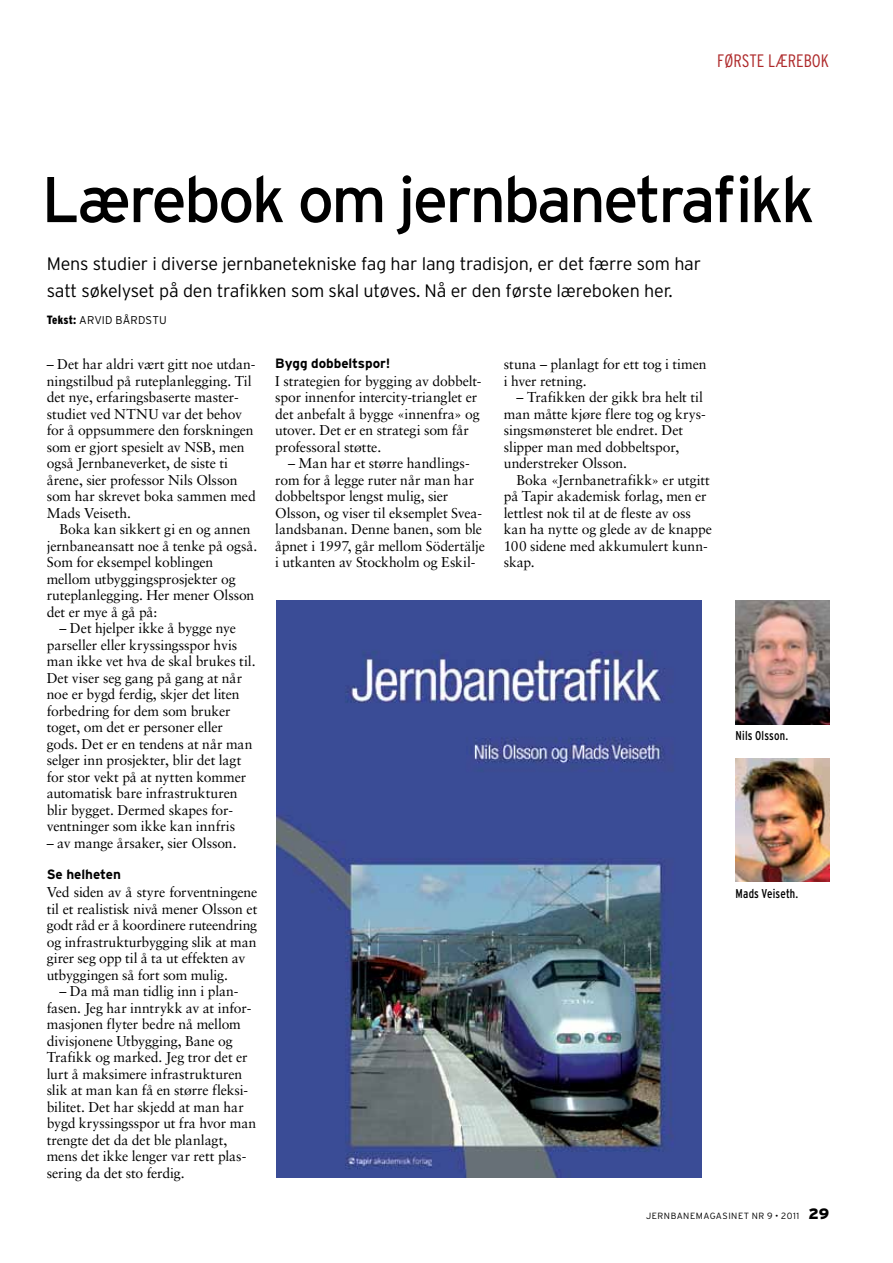
<style>
.page{position:relative;width:893px;height:1263px;background:#fff}
.page>*{position:absolute;margin:0;border:0;box-sizing:border-box;transform-origin:0 0}
.t1{font:64.5px "Interstate";letter-spacing:-.045em;color:#000}
.t2{font:300 18px/27px "Interstate";letter-spacing:-.01em;color:#000}
.t3{font:300 condensed 18px "Interstate";color:#ae292a}
.t4{font:14.25px/16.5px "Sabon";letter-spacing:-.01em;color:#000}
.t5{font:700 13.5px "Interstate";letter-spacing:-.005em;color:#000}
.t6{font:condensed 12.75px "Interstate";letter-spacing:.01em;color:#000;scale:.95 1}
.t7{font:300 11.25px "Interstate";color:#000}
.t8{font:300 9px "Interstate";letter-spacing:.05em;color:#000}
.s1{font-weight:900;font-stretch:condensed;font-size:12px}
.s2{font-weight:900;font-size:15px}
</style>
<div class="page">
<img style="left:736px;top:758px;width:93px;height:123px">
<img style="left:736px;top:601px;width:93px;height:123px">
<img style="left:276px;top:601px;width:425px;height:577px">
<p class="t3" style="left:717px;top:50px;width:114px">FØRSTE LÆREBOK</p>
<h1 class="t1" style="left:41px;top:163px;width:775px">Lærebok om jernbanetrafikk</h1>
<p class="t2" style="left:47px;top:250px;width:656px">Mens studier i diverse jernbanetekniske fag har lang tradisjon, er det færre som har satt søkelyset på den trafikken som skal utøves. Nå er den første læreboken her.</p>
<p class="t7" style="left:47px;top:314px;width:122px"><span class="s1">Tekst:</span> ARVI D BÅR DSTU</p>
<p class="t4" style="left:47px;top:356px;width:210px">– Det har aldri vært gitt noe utdan&shy;ningstilbud på ruteplanlegging. Til det nye, erfaringsbaserte master&shy;studiet ved NTNU var det behov for å oppsummere den forskningen som er gjort spesielt av NSB, men også Jernbaneverket, de siste ti årene, sier professor Nils Olsson som har skrevet boka sammen med<br>Mads Veiseth.</p>
<p class="t4" style="left:47px;top:521px;width:212px;text-indent:13px">Boka kan sikkert gi en og annen jernbaneansatt noe å tenke på også.<br>Som for eksempel koblingen mellom utbyggingsprosjekter og ruteplanlegging. Her mener Olsson det er mye å gå på:</p>
<p class="t4" style="left:47px;top:620px;width:210px;text-indent:13px">– Det hjelper ikke å bygge nye parseller eller kryssingsspor hvis man ikke vet hva de skal brukes til.<br>Det viser seg gang på gang at når noe er bygd ferdig, skjer det liten forbedring for dem som bruker toget, om det er personer eller gods. Det er en tendens at når man selger inn prosjekter, blir det lagt for stor vekt på at nytten kommer automatisk bare infrastrukturen blir bygget. Dermed skapes for&shy;ventninger som ikke kan innfris</p>
<p class="t4" style="left:47px;top:834px;width:191px">– av mange årsaker, sier Olsson.</p>
<p class="t5" style="left:47px;top:867px;width:76px">Se helheten</p>
<p class="t4" style="left:47px;top:884px;width:212px">Ved siden av å styre forventningene til et realistisk nivå mener Olsson et godt råd er å koordinere ruteendring og infrastrukturbygging slik at man girer seg opp til å ta ut effekten av utbyggingen så fort som mulig.</p>
<p class="t4" style="left:47px;top:983px;width:211px;text-indent:13px">– Da må man tidlig inn i plan&shy;fasen. Jeg har inntrykk av at infor&shy;masjonen flyter bedre nå mellom divisjonene Utbygging, Bane og<br>Trafikk og marked. Jeg tror det er lurt å maksimere infrastrukturen slik at man kan få en større fleksi&shy;bilitet. Det har skjedd at man har bygd kryssingsspor ut fra hvor man trengte det da det ble planlagt, mens det ikke lenger var rett plas&shy;sering da det sto ferdig.</p>
<p class="t5" style="left:275px;top:355px;width:117px">Bygg dobbeltspor!</p>
<p class="t4" style="left:275px;top:372px;width:208px">I strategien for bygging av dobbelt&shy;spor innenfor intercity-trianglet er det anbefalt å bygge «innenfra» og utover. Det er en strategi som får professoral støtte.</p>
<p class="t4" style="left:275px;top:455px;width:211px;text-indent:13px">– Man har et større handlings&shy;rom for å legge ruter når man har dobbeltspor lengst mulig, sier<br>Olsson, og viser til eksemplet Svea&shy;landsbanan. Denne banen, som ble åpnet i 1997, går mellom Södertälje i utkanten av Stockholm og Eskil-</p>
<p class="t4" style="left:504px;top:356px;width:204px">stuna – planlagt for ett tog i timen i hver retning.</p>
<p class="t4" style="left:504px;top:389px;width:203px;text-indent:13px">– Trafikken der gikk bra helt til man måtte kjøre flere tog og krys&shy;singsmønsteret ble endret. Det slipper man med dobbeltspor, understreker Olsson.</p>
<p class="t4" style="left:504px;top:471px;width:210px;text-indent:13px">Boka «Jernbanetrafikk» er utgitt på Tapir akademisk forlag, men er lettlest nok til at de fleste av oss kan ha nytte og glede av de knappe<br>100 sidene med akkumulert kunn&shy;skap.</p>
<p class="t6" style="left:736px;top:728px;width:57px">Nils Olsson.</p>
<p class="t6" style="left:736px;top:887px;width:68px">Mads Veiseth.</p>
<p class="t8" style="left:646px;top:1210px;width:185px">jernbanemagasinet NR 9 • 2011 <span class="s2">29</span></p>
</div>
